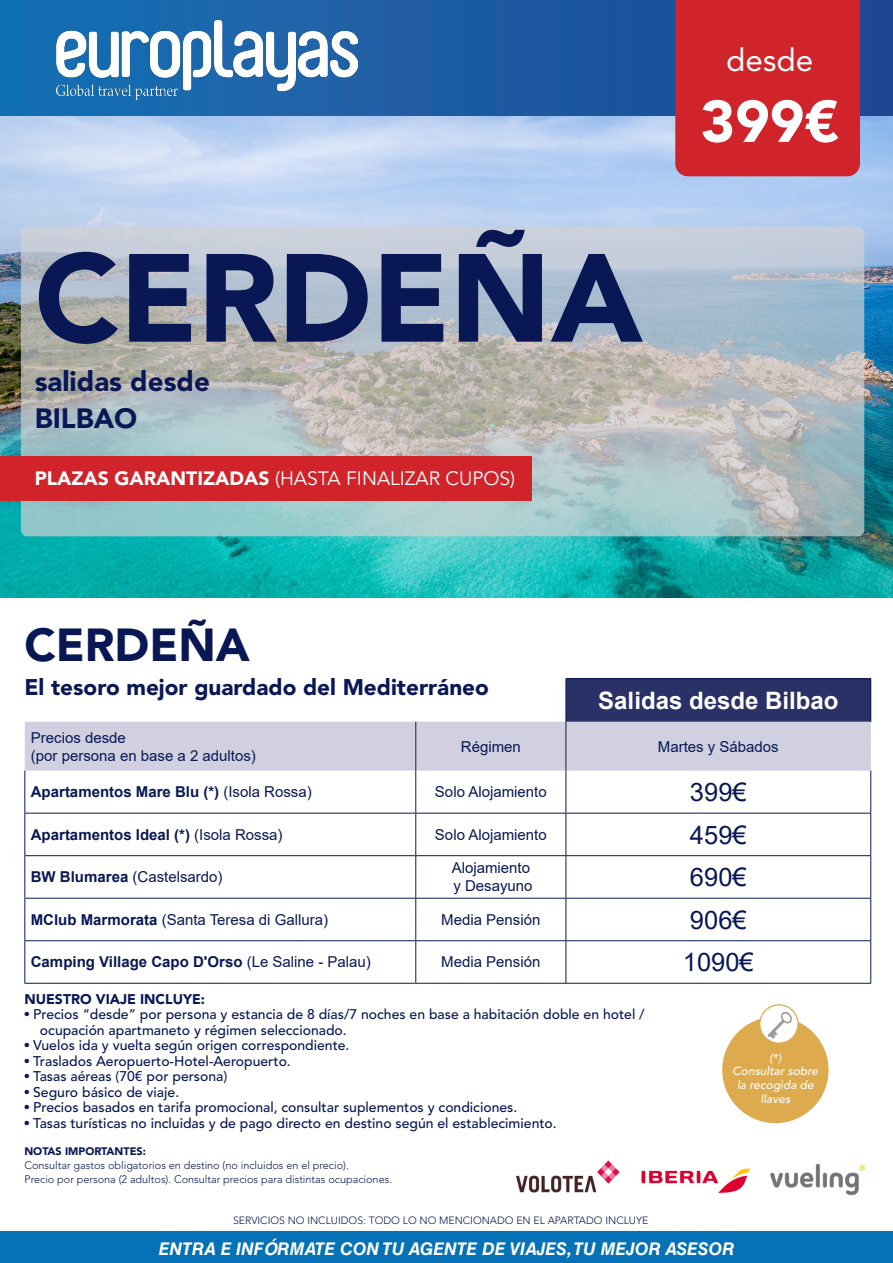
<style>
.page{position:relative;width:893px;height:1263px;background:#fff}
.page>*{position:absolute;margin:0;border:0;box-sizing:border-box;transform-origin:0 0}
.t1{font:900 123.9px "Avenir LT Std";color:#091855}
.t2{font:900 58.5px "Avenir LT Std";color:#fff}
.t3{font:900 45.9px "Avenir LT Std";color:#091855}
.t4{font:31.5px "Avenir LT Std";color:#fff}
.t5{font:900 27.75px "Avenir LT Std";color:#091855}
.t6{font:25.5px "Arial";color:#091855}
.t7{font:700 24px "Arial";color:#fff}
.t8{font:900 22.5px "Avenir LT Std";color:#091855}
.t9{font:19.2px "Avenir LT Std";color:#fff}
.t10{font:italic 700 17.55px "Helvetica LT Std";color:#fff}
.t11{font:15px "Arial";color:#091855}
.t12{font:700 15px "Arial";color:#091855}
.t13{font:500 13.95px "Avenir LT Std";color:#091855}
.t14{font:900 13.95px "Avenir LT Std";color:#091855}
.t15{font:italic 500 11.85px/13.6px "Avenir LT Std";color:#fff;text-align:center}
.t16{font:300 10.8px "Avenir LT Std";color:#091855}
.t17{font:900 10.8px "Avenir LT Std";color:#091855}
.t18{font:300 10.5px "Avenir LT Std";color:#091855}
.s1{font-weight:900}
.s2{font-weight:400}
.s3{font-weight:700}
.s4{font-family:"Helvetica LT Std";font-weight:400}
</style>
<div class="page">
<img style="left:0;top:116px;width:893px;height:481px">
<svg style="left:0;top:0;width:893px;height:116px;background:#1b5ca3"></svg>
<svg style="left:21px;top:226px;width:843px;height:310px;background:#b4bfc3"></svg>
<div style="left:0;top:456px;width:531px;height:44px;background:#d1232a"></div>
<div style="left:675px;top:0;width:185px;height:176px;background:#d1232a"></div>
<img style="left:57px;top:21px;width:301px;height:79px">
<div style="left:566px;top:679px;width:305px;height:43px;background:#293166"></div>
<div style="left:25px;top:722px;width:846px;height:49px;background:#d0d0e0"></div>
<hr style="left:566px;top:678px;width:305px;height:1px;background:#091855">
<hr style="left:566px;top:679px;width:1px;height:43px;background:#091855">
<hr style="left:870px;top:679px;width:1px;height:43px;background:#091855">
<hr style="left:24px;top:771px;width:1px;height:42px;background:#091855">
<hr style="left:415px;top:771px;width:1px;height:42px;background:#091855">
<hr style="left:566px;top:771px;width:1px;height:42px;background:#091855">
<hr style="left:870px;top:771px;width:1px;height:42px;background:#091855">
<hr style="left:24px;top:813px;width:392px;height:1px;background:#091855">
<hr style="left:24px;top:813px;width:1px;height:42px;background:#091855">
<hr style="left:416px;top:813px;width:150px;height:1px;background:#091855">
<hr style="left:415px;top:813px;width:1px;height:42px;background:#091855">
<hr style="left:566px;top:813px;width:305px;height:1px;background:#091855">
<hr style="left:566px;top:813px;width:1px;height:42px;background:#091855">
<hr style="left:870px;top:813px;width:1px;height:42px;background:#091855">
<hr style="left:24px;top:855px;width:392px;height:1px;background:#091855">
<hr style="left:24px;top:856px;width:1px;height:42px;background:#091855">
<hr style="left:416px;top:855px;width:150px;height:1px;background:#091855">
<hr style="left:415px;top:856px;width:1px;height:42px;background:#091855">
<hr style="left:566px;top:855px;width:305px;height:1px;background:#091855">
<hr style="left:566px;top:856px;width:1px;height:42px;background:#091855">
<hr style="left:870px;top:856px;width:1px;height:42px;background:#091855">
<hr style="left:24px;top:898px;width:392px;height:1px;background:#091855">
<hr style="left:24px;top:898px;width:1px;height:42px;background:#091855">
<hr style="left:416px;top:898px;width:150px;height:1px;background:#091855">
<hr style="left:415px;top:898px;width:1px;height:42px;background:#091855">
<hr style="left:566px;top:898px;width:305px;height:1px;background:#091855">
<hr style="left:566px;top:898px;width:1px;height:42px;background:#091855">
<hr style="left:870px;top:898px;width:1px;height:42px;background:#091855">
<hr style="left:24px;top:940px;width:392px;height:1px;background:#091855">
<hr style="left:24px;top:941px;width:1px;height:42px;background:#091855">
<hr style="left:416px;top:940px;width:150px;height:1px;background:#091855">
<hr style="left:415px;top:941px;width:1px;height:42px;background:#091855">
<hr style="left:566px;top:940px;width:305px;height:1px;background:#091855">
<hr style="left:566px;top:941px;width:1px;height:42px;background:#091855">
<hr style="left:870px;top:941px;width:1px;height:42px;background:#091855">
<hr style="left:24px;top:983px;width:392px;height:1px;background:#091855">
<hr style="left:416px;top:983px;width:150px;height:1px;background:#091855">
<hr style="left:566px;top:983px;width:305px;height:1px;background:#091855">
<hr style="left:415px;top:722px;width:1px;height:49px;background:#231f20">
<hr style="left:566px;top:722px;width:1px;height:49px;background:#231f20">
<div style="left:0;top:1232px;width:893px;height:31px;background:#0571b6"></div>
<img style="left:516px;top:1160px;width:104px;height:33px">
<img style="left:641px;top:1168px;width:109px;height:26px">
<img style="left:770px;top:1163px;width:95px;height:33px">
<div style="left:722px;top:1017px;width:107px;height:106px;background:#ddab4d;border-radius:50%"></div>
<svg style="left:760px;top:1005px;width:38px;height:38px"></svg>
<div style="left:759px;top:1004px;width:40px;height:40px;border:1px solid #ddab4d;border-radius:50%"></div>
<img style="left:767px;top:1013px;width:26px;height:25px">
<p class="t1" style="left:35px;top:224px;width:609px">CERDEÑA</p>
<p class="t5" style="left:35px;top:365px;width:177px">salidas desde</p>
<p class="t5" style="left:35px;top:401px;width:104px">BILBAO</p>
<p class="t9" style="left:35px;top:468px;width:482px"><span class="s1">PLAZAS GARANTIZADAS</span> (HASTA FINALIZAR CUPOS)</p>
<p class="t4" style="left:726px;top:41px;width:88px">desde</p>
<p class="t2" style="left:700px;top:86px;width:140px">399€</p>
<p class="t3" style="left:24px;top:617px;width:227px">CERDEÑA</p>
<p class="t8" style="left:24px;top:674px;width:466px">El tesoro mejor guardado del Mediterráneo</p>
<p class="t7" style="left:598px;top:683px;width:242px">Salidas desde Bilbao</p>
<p class="t11" style="left:31px;top:727px;width:97px">Precios desde</p>
<p class="t11" style="left:31px;top:745px;width:227px">(por persona en base a 2 adultos)</p>
<p class="t11" style="left:461px;top:736px;width:62px">Régimen</p>
<p class="t11" style="left:658px;top:736px;width:122px">Martes y Sábados</p>
<p class="t12" style="left:31px;top:781px;width:282px">Apartamentos Mare Blu (*) <span class="s2">(Isola Rossa)</span></p>
<p class="t11" style="left:435px;top:782px;width:113px">Solo Alojamiento</p>
<p class="t6" style="left:690px;top:775px;width:58px">399€</p>
<p class="t12" style="left:31px;top:824px;width:253px">Apartamentos Ideal (*) <span class="s2">(Isola Rossa)</span></p>
<p class="t11" style="left:435px;top:824px;width:113px">Solo Alojamiento</p>
<p class="t6" style="left:690px;top:817px;width:58px">459€</p>
<p class="t11" style="left:31px;top:867px;width:193px"><span class="s3">BW Blumarea</span> (Castelsardo)</p>
<p class="t11" style="left:452px;top:858px;width:80px">Alojamiento</p>
<p class="t11" style="left:453px;top:876px;width:81px">y Desayuno</p>
<p class="t6" style="left:690px;top:860px;width:58px">690€</p>
<p class="t11" style="left:31px;top:909px;width:299px"><span class="s3">MClub Marmorata</span> (Santa Teresa di Gallura)</p>
<p class="t11" style="left:441px;top:909px;width:101px">Media Pensión</p>
<p class="t6" style="left:690px;top:902px;width:58px">906€</p>
<p class="t12" style="left:31px;top:952px;width:342px">Camping Village Capo D'Orso <span class="s2">(Le Saline - Palau)</span></p>
<p class="t11" style="left:441px;top:952px;width:101px">Media Pensión</p>
<p class="t6" style="left:683px;top:945px;width:72px">1090€</p>
<p class="t14" style="left:24px;top:990px;width:182px">NUESTRO VIAJE INCLUYE:</p>
<p class="t13" style="left:24px;top:1006px;width:622px"><span class="s4">•</span> Precios “desde” por persona y estancia de 8 días/7 noches en base a habitación doble en hotel /</p>
<p class="t13" style="left:40px;top:1022px;width:308px">ocupación apartmaneto y régimen seleccionado.</p>
<p class="t13" style="left:24px;top:1037px;width:327px"><span class="s4">•</span> Vuelos ida y vuelta según origen correspondiente.</p>
<p class="t13" style="left:24px;top:1053px;width:268px"><span class="s4">•</span> Traslados Aeropuerto-Hotel-Aeropuerto.</p>
<p class="t13" style="left:24px;top:1068px;width:204px"><span class="s4">•</span> Tasas aéreas (70€ por persona)</p>
<p class="t13" style="left:24px;top:1084px;width:156px"><span class="s4">•</span> Seguro básico de viaje.</p>
<p class="t13" style="left:24px;top:1099px;width:494px"><span class="s4">•</span> Precios basados en tarifa promocional, consultar suplementos y condiciones.</p>
<p class="t13" style="left:24px;top:1115px;width:534px"><span class="s4">•</span> Tasas turísticas no incluidas y de pago directo en destino según el establecimiento.</p>
<p class="t17" style="left:24px;top:1144px;width:123px">NOTAS IMPORTANTES:</p>
<p class="t16" style="left:24px;top:1159px;width:326px">Consultar gastos obligatorios en destino (no incluidos en el precio).</p>
<p class="t16" style="left:24px;top:1173px;width:369px">Precio por persona (2 adultos). Consultar precios para distintas ocupaciones.</p>
<p class="t18" style="left:233px;top:1214px;width:417px">SERVICIOS NO INCLUIDOS: TODO LO NO MENCIONADO EN EL APARTADO INCLUYE</p>
<p class="t15" style="left:769px;top:1051px;width:14px">(*)</p>
<p class="t15" style="left:733px;top:1064px;width:87px">Consultar sobre la recogida de llaves</p>
<p class="t10" style="left:159px;top:1238px;width:577px">ENTRA E INFÓRMATE CON TU AGENTE DE VIAJES, TU MEJOR ASESOR</p>
</div>
